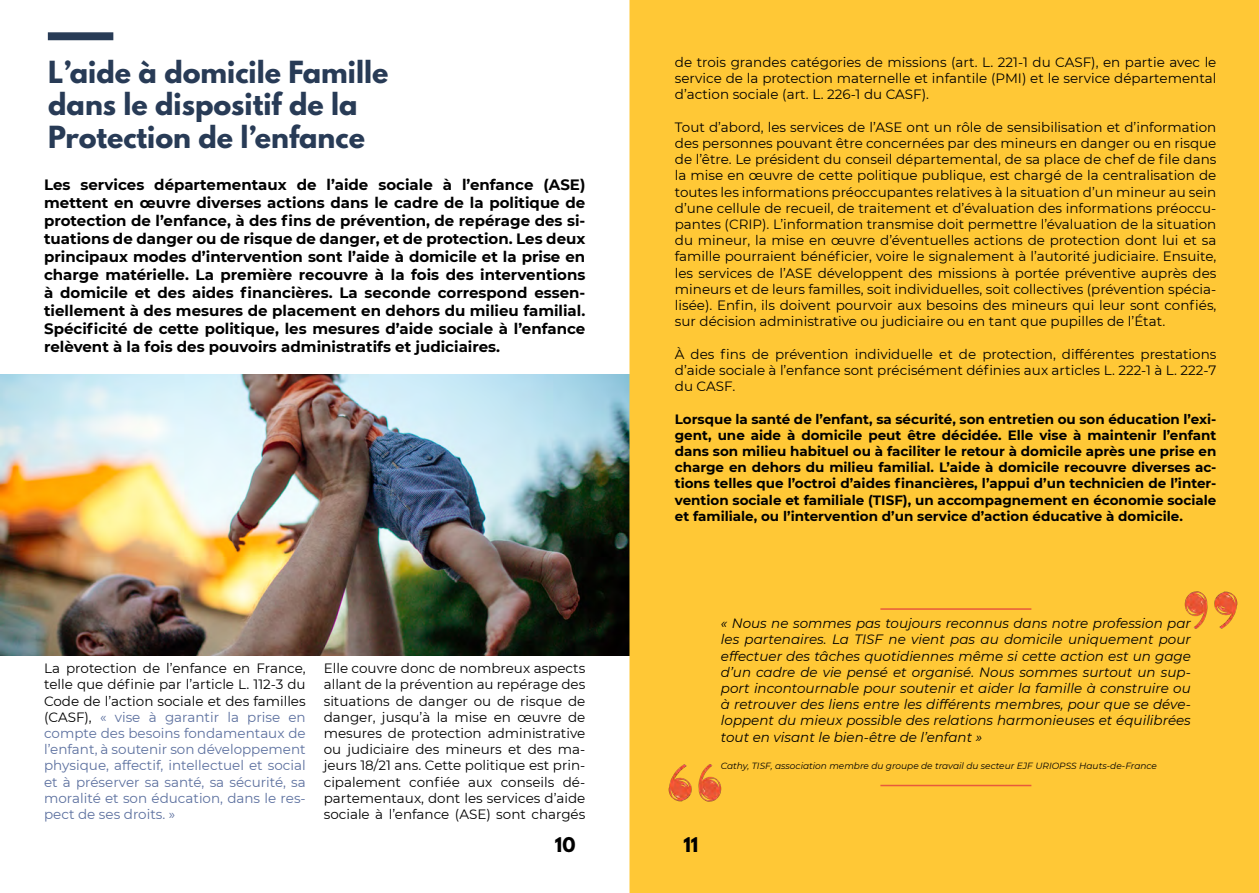
<style>
.page{position:relative;width:1259px;height:893px;background:#fff}
.page>*{position:absolute;margin:0;border:0;box-sizing:border-box;transform-origin:0 0}
.t1{font:700 27px/32.4px "League Spartan";color:#283b56}
.t2{font:700 18px "League Spartan";color:#000}
.t3{font:700 15px/18px "Montserrat";color:#000;text-align:justify}
.t4{font:13.5px/16.2px "Montserrat";color:#000;text-align:justify}
.t5{font:700 13.5px/16.2px "Montserrat";color:#000;text-align:justify}
.t6{font:italic 13.5px/16.2px "Montserrat";color:#000;text-align:justify}
.t7{font:13.5px/16.2px "Montserrat";color:#5c709f;text-align:justify}
.t8{font:italic 9px "Montserrat";color:#000}
.s1{color:#000}
</style>
<div class="page">
<div style="left:48px;top:32px;width:65px;height:8px;background:#283b56;border:2px solid #283b56"></div>
<img style="left:0;top:374px;width:629px;height:282px">
<div style="left:630px;top:1px;width:628px;height:892px;background:#ffc836"></div>
<hr style="left:880px;top:608px;width:151px;height:2px;background:#e8593c">
<hr style="left:880px;top:785px;width:151px;height:1px;background:#e8593c">
<img style="left:668px;top:764px;width:54px;height:38px">
<img style="left:1184px;top:591px;width:54px;height:38px">
<h1 class="t1" style="left:48px;top:55px;width:342px">L’aide à domicile Famille dans le dispositif de la<br>Protection de l’enfance</h1>
<p class="t3" style="left:44px;top:175px;width:543px">Les services départementaux de l’aide sociale à l’enfance (ASE) mettent en œuvre diverses actions dans le cadre de la politique de protection de l’enfance, à des fins de prévention, de repérage des si&shy;tuations de danger ou de risque de danger, et de protection. Les deux principaux modes d’intervention sont l’aide à domicile et la prise en charge matérielle. La première recouvre à la fois des interventions à domicile et des aides financières. La seconde correspond essen&shy;tiellement à des mesures de placement en dehors du milieu familial.<br>Spécificité de cette politique, les mesures d’aide sociale à l’enfance relèvent à la fois des pouvoirs administratifs et judiciaires.</p>
<p class="t7" style="left:44px;top:660px;width:263px"><span class="s1">La protection de l’enfance en France, telle que définie par l’article L. 112-3 du Code de l’action sociale et des familles (CASF),</span> « vise à garantir la prise en compte des besoins fondamentaux de l’enfant, à soutenir son développement physique, affectif, intellectuel et social et à préserver sa santé, sa sécurité, sa moralité et son éducation, dans le res&shy;pect de ses droits. »</p>
<p class="t4" style="left:324px;top:660px;width:263px">Elle couvre donc de nombreux aspects allant de la prévention au repérage des situations de danger ou de risque de danger, jusqu’à la mise en œuvre de mesures de protection administrative ou judiciaire des mineurs et des ma&shy;jeurs 18/21 ans. Cette politique est prin&shy;cipalement confiée aux conseils dé&shy;partementaux, dont les services d’aide sociale à l’enfance (ASE) sont chargés</p>
<h2 class="t2" style="left:555px;top:831px;width:22px">10</h2>
<p class="t4" style="left:675px;top:54px;width:543px">de trois grandes catégories de missions (art. L. 221-1 du CASF), en partie avec le service de la protection maternelle et infantile (PMI) et le service départemental d’action sociale (art. L. 226-1 du CASF).</p>
<p class="t4" style="left:675px;top:118px;width:543px">Tout d’abord, les services de l’ASE ont un rôle de sensibilisation et d’information des personnes pouvant être concernées par des mineurs en danger ou en risque de l’être. Le président du conseil départemental, de sa place de chef de file dans la mise en œuvre de cette politique publique, est chargé de la centralisation de toutes les informations préoccupantes relatives à la situation d’un mineur au sein d’une cellule de recueil, de traitement et d’évaluation des informations préoccu&shy;pantes (CRIP). L’information transmise doit permettre l’évaluation de la situation du mineur, la mise en œuvre d’éventuelles actions de protection dont lui et sa famille pourraient bénéficier, voire le signalement à l’autorité judiciaire. Ensuite, les services de l’ASE développent des missions à portée préventive auprès des mineurs et de leurs familles, soit individuelles, soit collectives (prévention spécia&shy;lisée). Enfin, ils doivent pourvoir aux besoins des mineurs qui leur sont confiés, sur décision administrative ou judiciaire ou en tant que pupilles de l’État.</p>
<p class="t4" style="left:675px;top:345px;width:543px">À des fins de prévention individuelle et de protection, différentes prestations d’aide sociale à l’enfance sont précisément définies aux articles L. 222-1 à L. 222-7 du CASF.</p>
<p class="t5" style="left:675px;top:410px;width:543px">Lorsque la santé de l’enfant, sa sécurité, son entretien ou son éducation l’exi&shy;gent, une aide à domicile peut être décidée. Elle vise à maintenir l’enfant dans son milieu habituel ou à faciliter le retour à domicile après une prise en charge en dehors du milieu familial. L’aide à domicile recouvre diverses ac&shy;tions telles que l’octroi d’aides financières, l’appui d’un technicien de l’inter&shy;vention sociale et familiale (TISF), un accompagnement en économie sociale et familiale, ou l’intervention d’un service d’action éducative à domicile.</p>
<p class="t6" style="left:721px;top:615px;width:471px">« Nous ne sommes pas toujours reconnus dans notre profession par les partenaires. La TISF ne vient pas au domicile uniquement pour effectuer des tâches quotidiennes même si cette action est un gage d’un cadre de vie pensé et organisé. Nous sommes surtout un sup&shy;port incontournable pour soutenir et aider la famille à construire ou à retrouver des liens entre les différents membres, pour que se déve&shy;loppent du mieux possible des relations harmonieuses et équilibrées tout en visant le bien-être de l’enfant »</p>
<p class="t8" style="left:721px;top:759px;width:438px">Cathy, TISF, association membre du groupe de travail du secteur EJF URIOPSS Hauts-de-France</p>
<h2 class="t2" style="left:683px;top:831px;width:16px">11</h2>
</div>
